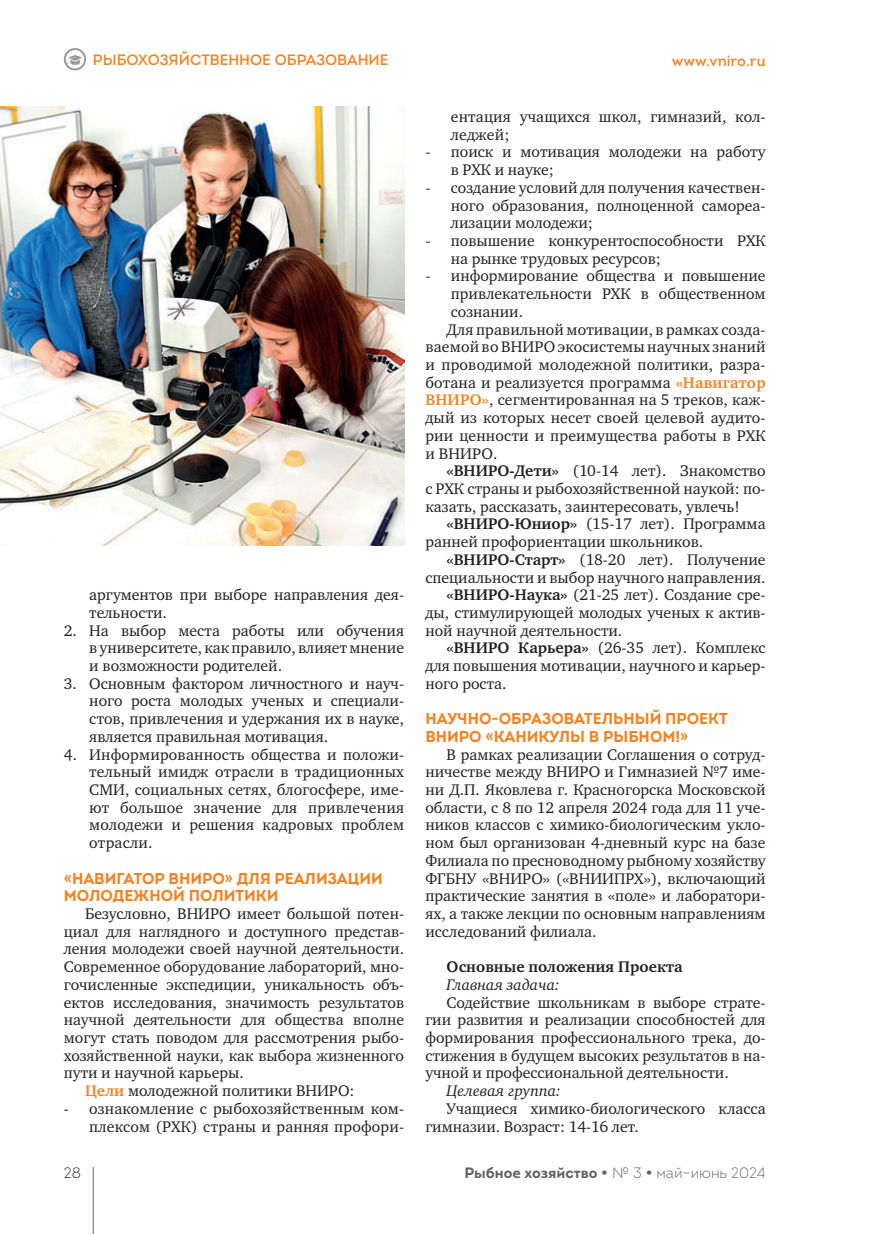
<style>
.page{position:relative;width:872px;height:1234px;background:#fff}
.page>*{position:absolute;margin:0;border:0;box-sizing:border-box;transform-origin:0 0}
.t1{font:15.75px/17.7px "Charter C";color:#231f20;text-align:justify}
.t2{font:700 15.75px/17.7px "Intro";color:#f58220}
.t3{font:italic 15.75px "Charter C";color:#231f20}
.t4{font:700 15.75px "Charter C";color:#231f20}
.t5{font:15px "Intro";color:#f58220}
.t6{font:700 15px "Intro";color:#636366}
.t7{font:300 15px "Intro";color:#231f20}
.s1{font-weight:700;color:#f58220}
.s2{font-weight:700}
.s3{font-family:"Intro Bold Caps";font-weight:400}
.s4{font-family:"Geometria";font-weight:300}
.s5{font-weight:300}
</style>
<div class="page">
<hr style="left:93px;top:1166px;width:1px;height:67px;background:#636366">
<svg style="left:64px;top:48px;width:22px;height:22px"></svg>
<img style="left:0;top:106px;width:404px;height:439px">
<p class="t5" style="left:93px;top:50px;width:297px">РЫБОХОЗЯЙСТВЕННОЕ ОБРАЗОВАНИЕ</p>
<p class="t5" style="left:672px;top:51px;width:95px">www.vniro.ru</p>
<p class="t1" style="left:89px;top:586px;width:316px">аргументов при выборе направления дея&shy;тельности.</p>
<p class="t1" style="left:89px;top:621px;width:316px;text-indent:-26px">2. На выбор места работы или обучения в университете, как правило, влияет мнение и возможности родителей.</p>
<p class="t1" style="left:89px;top:674px;width:316px;text-indent:-26px">3. Основным фактором личностного и науч&shy;ного роста молодых ученых и специали&shy;стов, привлечения и удержания их в науке, является правильная мотивация.</p>
<p class="t1" style="left:89px;top:745px;width:316px;text-indent:-26px">4. Информированность общества и положи&shy;тельный имидж отрасли в традиционных СМИ, социальных сетях, блогосфере, име&shy;ют большое значение для привлечения молодежи и решения кадровых проблем отрасли.</p>
<p class="t2" style="left:64px;top:868px;width:321px">«НАВИГАТОР ВНИРО» ДЛЯ РЕАЛИЗАЦИИ<br>МОЛОДЕЖНОЙ ПОЛИТИКИ</p>
<p class="t1" style="left:85px;top:904px;width:320px">Безусловно, ВНИРО имеет большой потен-</p>
<p class="t1" style="left:64px;top:922px;width:342px">циал для наглядного и доступного представ-</p>
<p class="t1" style="left:64px;top:940px;width:342px">ления молодежи своей научной деятельности.</p>
<p class="t1" style="left:64px;top:957px;width:342px">Современное оборудование лабораторий, мно-</p>
<p class="t1" style="left:64px;top:975px;width:342px">гочисленные экспедиции, уникальность объ-</p>
<p class="t1" style="left:64px;top:993px;width:342px">ектов исследования, значимость результатов</p>
<p class="t1" style="left:64px;top:1011px;width:342px">научной деятельности для общества вполне</p>
<p class="t1" style="left:64px;top:1028px;width:342px">могут стать поводом для рассмотрения рыбо-</p>
<p class="t1" style="left:64px;top:1046px;width:342px">хозяйственной науки, как выбора жизненного</p>
<p class="t1" style="left:64px;top:1064px;width:182px">пути и научной карьеры.</p>
<p class="t1" style="left:85px;top:1081px;width:271px"><span class="s1">Цели</span> молодежной политики ВНИРО:</p>
<p class="t1" style="left:64px;top:1099px;width:342px;text-align:right">- ознакомление с рыбохозяйственным ком&shy;плексом (РХК) страны и ранняя профори-</p>
<p class="t7" style="left:64px;top:1162px;width:19px">28</p>
<p class="t1" style="left:451px;top:108px;width:316px">ентация учащихся школ, гимназий, кол&shy;леджей;</p>
<p class="t1" style="left:451px;top:143px;width:316px;text-indent:-26px">- поиск и мотивация молодежи на работу в РХК и науке;</p>
<p class="t1" style="left:451px;top:179px;width:316px;text-indent:-26px">- создание условий для получения качествен&shy;ного образования, полноценной самореа&shy;лизации молодежи;</p>
<p class="t1" style="left:451px;top:232px;width:316px;text-indent:-26px">- повышение конкурентоспособности РХК на рынке трудовых ресурсов;</p>
<p class="t1" style="left:425px;top:267px;width:342px">- информирование общества и повышение</p>
<p class="t1" style="left:451px;top:285px;width:316px">привлекательности РХК в общественном</p>
<p class="t1" style="left:451px;top:303px;width:74px">сознании.</p>
<p class="t1" style="left:446px;top:320px;width:320px">Для правильной мотивации, в рамках созда-</p>
<p class="t1" style="left:425px;top:338px;width:342px">ваемой во ВНИРО экосистемы научных знаний</p>
<p class="t1" style="left:425px;top:356px;width:342px">и проводимой молодежной политики, разра-</p>
<p class="t1" style="left:425px;top:373px;width:342px">ботана и реализуется программа <span class="s1">«Навигатор</span></p>
<p class="t1" style="left:425px;top:391px;width:342px"><span class="s1">ВНИРО»</span>, сегментированная на 5 треков, каж-</p>
<p class="t1" style="left:425px;top:409px;width:342px">дый из которых несет своей целевой аудито-</p>
<p class="t1" style="left:425px;top:427px;width:342px">рии ценности и преимущества работы в РХК</p>
<p class="t1" style="left:425px;top:444px;width:74px">и ВНИРО.</p>
<p class="t1" style="left:446px;top:462px;width:320px"><span class="s2">«ВНИРО-Дети»</span> (10-14 лет). Знакомство</p>
<p class="t1" style="left:425px;top:480px;width:342px">с РХК страны и рыбохозяйственной наукой: по-</p>
<p class="t1" style="left:425px;top:497px;width:316px">казать, рассказать, заинтересовать, увлечь!</p>
<p class="t1" style="left:446px;top:515px;width:320px"><span class="s2">«ВНИРО-Юниор»</span> (15-17 лет). Программа</p>
<p class="t1" style="left:425px;top:533px;width:279px">ранней профориентации школьников.</p>
<p class="t1" style="left:446px;top:550px;width:320px"><span class="s2">«ВНИРО-Старт»</span> (18-20 лет). Получение</p>
<p class="t1" style="left:425px;top:568px;width:342px">специальности и выбор научного направления.</p>
<p class="t1" style="left:446px;top:586px;width:320px"><span class="s2">«ВНИРО-Наука»</span> (21-25 лет). Создание сре-</p>
<p class="t1" style="left:425px;top:604px;width:342px">ды, стимулирующей молодых ученых к актив-</p>
<p class="t1" style="left:425px;top:621px;width:198px">ной научной деятельности.</p>
<p class="t1" style="left:446px;top:639px;width:320px"><span class="s2">«ВНИРО Карьера»</span> (26-35 лет). Комплекс</p>
<p class="t1" style="left:425px;top:657px;width:342px">для повышения мотивации, научного и карьер-</p>
<p class="t1" style="left:425px;top:674px;width:83px">ного роста.</p>
<p class="t2" style="left:425px;top:709px;width:304px">НАУЧНО-ОБРАЗОВАТЕЛЬНЫЙ ПРОЕКТ<br>ВНИРО «КАНИКУЛЫ В РЫБНОМ!»</p>
<p class="t1" style="left:425px;top:745px;width:342px;text-indent:21px">В рамках реализации Соглашения о сотруд&shy;ничестве между ВНИРО и Гимназией №7 име&shy;ни Д.П. Яковлева г. Красногорска Московской области, с 8 по 12 апреля 2024 года для 11 уче&shy;ников классов с химико-биологическим укло&shy;ном был организован 4-дневный курс на базе Филиала по пресноводному рыбному хозяйству ФГБНУ «ВНИРО» («ВНИИПРХ»), включающий практические занятия в «поле» и лаборатори&shy;ях, а также лекции по основным направлениям исследований филиала.</p>
<p class="t4" style="left:446px;top:958px;width:237px">Основные положения Проекта</p>
<p class="t3" style="left:446px;top:975px;width:114px">Главная задача:</p>
<p class="t1" style="left:425px;top:993px;width:342px;text-indent:21px">Содействие школьникам в выборе страте&shy;гии развития и реализации способностей для формирования профессионального трека, до&shy;стижения в будущем высоких результатов в на&shy;учной и профессиональной деятельности.</p>
<p class="t3" style="left:446px;top:1081px;width:115px">Целевая группа:</p>
<p class="t1" style="left:425px;top:1099px;width:342px;text-indent:21px">Учащиеся химико-биологического класса гимназии. Возраст: 14-16 лет.</p>
<p class="t6" style="left:464px;top:1163px;width:303px">Рыбное хозяйство <span class="s3">•</span> <span class="s4">№</span> <span class="s5">3</span> <span class="s3">•</span> <span class="s5">май–июнь 2024</span></p>
</div>
